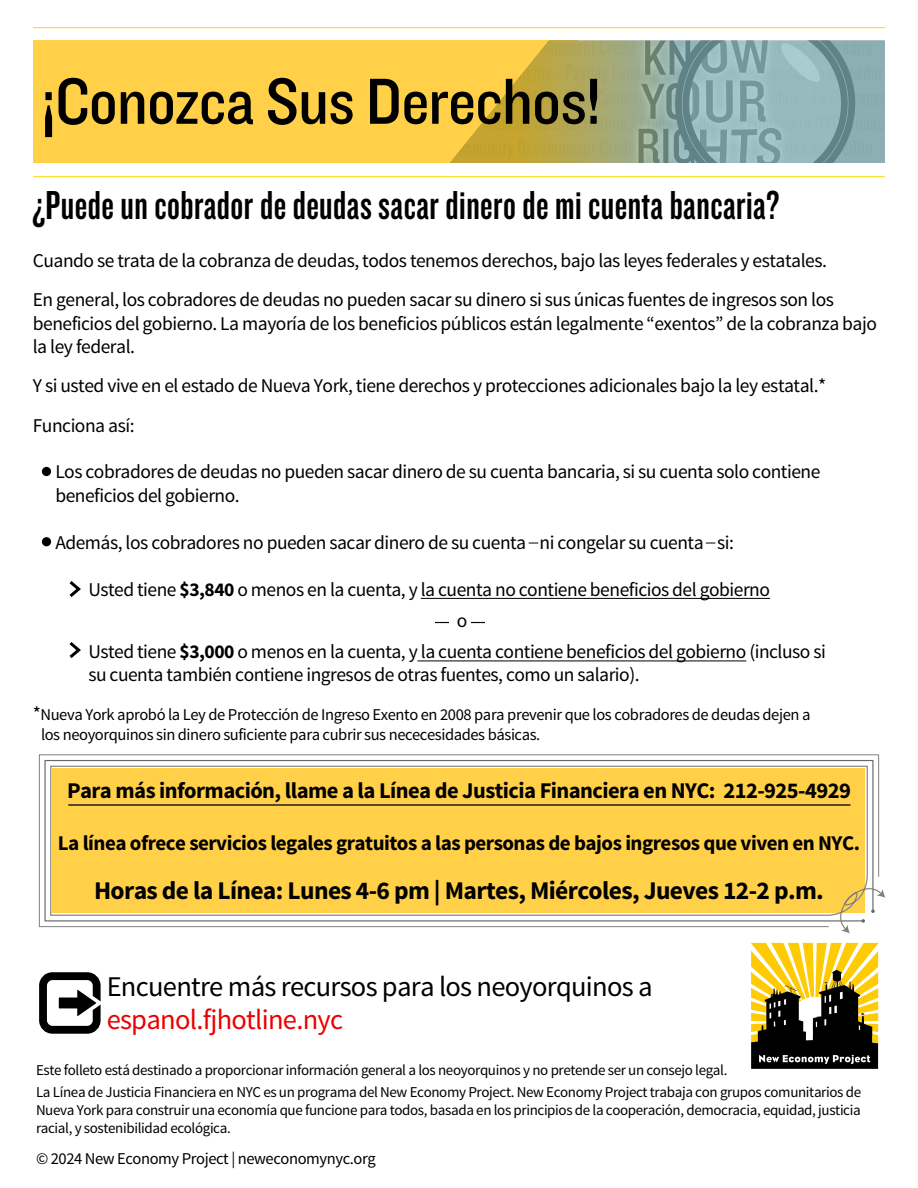
<style>
.page{position:relative;width:918px;height:1188px;background:#fff}
.page>*{position:absolute;margin:0;border:0;box-sizing:border-box;transform-origin:0 0}
.t1{font:67.5px "Knockout HTF30 Junior Welterwt";letter-spacing:-.015em;color:#000}
.t2{font:42px "Knockout HTF48 Featherweight";letter-spacing:.01em;color:#000}
.t3{font:28.5px "Source Sans Pro";letter-spacing:-.025em;color:#000}
.t4{font:28.5px "Source Sans Pro";letter-spacing:-.025em;color:#ec0000}
.t5{font:700 25.5px "Source Sans Pro";letter-spacing:-.025em;color:#000}
.t6{font:700 22.5px "Source Sans Pro";letter-spacing:-.025em;color:#000}
.t7{font:700 21px "Source Sans Pro";letter-spacing:-.025em;color:#000}
.t8{font:19.5px/39.3px "Source Sans Pro";letter-spacing:-.025em;color:#000}
.t9{font:16.5px "Source Sans Pro";letter-spacing:-.025em;color:#000}
.t10{font:15px/18px "Source Sans Pro";letter-spacing:-.025em;color:#000;text-align:justify}
.s1{font-weight:700}
.s2{font-size:19.5px}
</style>
<div class="page">
<hr style="left:33px;top:176px;width:852px;height:1px;background:#ffdd2e">
<hr style="left:33px;top:27px;width:852px;height:1px;background:#ffdd2e">
<div style="left:33px;top:40px;width:545px;height:123px;background:#ffd048"></div>
<svg style="left:69px;top:581px;width:12px;height:16px"></svg>
<svg style="left:69px;top:642px;width:12px;height:16px"></svg>
<img style="left:751px;top:942px;width:128px;height:127px">
<svg style="left:39px;top:754px;width:840px;height:173px"></svg>
<svg style="left:44px;top:759px;width:830px;height:163px"></svg>
<svg style="left:50px;top:765px;width:830px;height:163px;background:#fad15b"></svg>
<svg style="left:877px;top:889px;width:9px;height:9px"></svg>
<svg style="left:841px;top:925px;width:9px;height:8px"></svg>
<div style="left:39px;top:972px;width:62px;height:62px;border:8px solid #000;border-radius:9px"></div>
<svg style="left:53px;top:979px;width:48px;height:48px"></svg>
<svg style="left:450px;top:40px;width:435px;height:123px;background:#a4ad85"></svg>
<hr style="left:68px;top:804px;width:782px;height:2px;background:#231f20">
<svg style="left:435px;top:622px;width:14px;height:1px"></svg>
<svg style="left:471px;top:622px;width:14px;height:1px"></svg>
<div style="left:42px;top:467px;width:9px;height:9px;background:#000;border-radius:50%"></div>
<div style="left:42px;top:537px;width:9px;height:9px;background:#000;border-radius:50%"></div>
<hr style="left:421px;top:598px;width:349px;height:1px;background:#000">
<hr style="left:417px;top:660px;width:329px;height:1px;background:#000">
<h1 class="t1" style="left:41px;top:66px;width:561px">¡Conozca Sus Derechos!</h1>
<h2 class="t2" style="left:33px;top:184px;width:748px">¿Puede un cobrador de deudas sacar dinero de mi cuenta bancaria?</h2>
<p class="t8" style="left:33px;top:241px;width:803px">Cuando se trata de la cobranza de deudas, todos tenemos derechos, bajo las leyes federales y estatales.<br>En general, los cobradores de deudas no pueden sacar su dinero si sus únicas fuentes de ingresos son los</p>
<p class="t8" style="left:33px;top:312px;width:846px;line-height:23.4px">beneficios del gobierno. La mayoría de los beneficios públicos están legalmente “exentos” de la cobranza bajo la ley federal.</p>
<p class="t8" style="left:33px;top:366px;width:795px">Y si usted vive en el estado de Nueva York, tiene derechos y protecciones adicionales bajo la ley estatal.*<br>Funciona así:</p>
<p class="t8" style="left:55px;top:461px;width:767px;line-height:23.4px">Los cobradores de deudas no pueden sacar dinero de su cuenta bancaria, si su cuenta solo contiene beneficios del gobierno.</p>
<p class="t8" style="left:55px;top:523px;width:680px">Además, los cobradores no pueden sacar dinero de su cuenta ni congelar su cuenta si:</p>
<p class="t8" style="left:88px;top:570px;width:683px">Usted tiene <span class="s1">$3,840</span> o menos en la cuenta, y la cuenta no contiene beneficios del gobierno</p>
<p class="t8" style="left:457px;top:601px;width:12px">o</p>
<p class="t8" style="left:88px;top:632px;width:739px">Usted tiene <span class="s1">$3,000</span> o menos en la cuenta, y la cuenta contiene beneficios del gobierno (incluso si</p>
<p class="t8" style="left:88px;top:656px;width:553px">su cuenta también contiene ingresos de otras fuentes, como un salario).</p>
<p class="t9" style="left:33px;top:705px;width:779px"><span class="s2">*</span>Nueva York aprobó la Ley de Protección de Ingreso Exento en 2008 para prevenir que los cobradores de deudas dejen a</p>
<p class="t9" style="left:41px;top:724px;width:501px">los neoyorquinos sin dinero suficiente para cubrir sus nececesidades básicas.</p>
<p class="t6" style="left:67px;top:776px;width:785px">Para más información, llame a la Línea de Justicia Financiera en NYC: 212-925-4929</p>
<p class="t7" style="left:58px;top:830px;width:804px">La línea ofrece servicios legales gratuitos a las personas de bajos ingresos que viven en NYC.</p>
<h3 class="t5" style="left:94px;top:874px;width:731px">Horas de la Línea: Lunes 4-6 pm | Martes, Miércoles, Jueves 12-2 p.m.</h3>
<h3 class="t3" style="left:107px;top:969px;width:548px">Encuentre más recursos para los neoyorquinos a</h3>
<h3 class="t4" style="left:107px;top:1002px;width:238px">espanol.fjhotline.nyc</h3>
<p class="t10" style="left:36px;top:1061px;width:693px">Este folleto está destinado a proporcionar información general a los neoyorquinos y no pretende ser un consejo legal.</p>
<p class="t10" style="left:36px;top:1083px;width:827px">La Línea de Justicia Financiera en NYC es un programa del New Economy Project. New Economy Project trabaja con grupos comunitarios de Nueva York para construir una economía que funcione para todos, basada en los principios de la cooperación, democracia, equidad, justicia racial, y sostenibilidad ecológica.</p>
<p class="t9" style="left:36px;top:1148px;width:341px">© 2024 New Economy Project | neweconomynyc.org</p>
</div>
